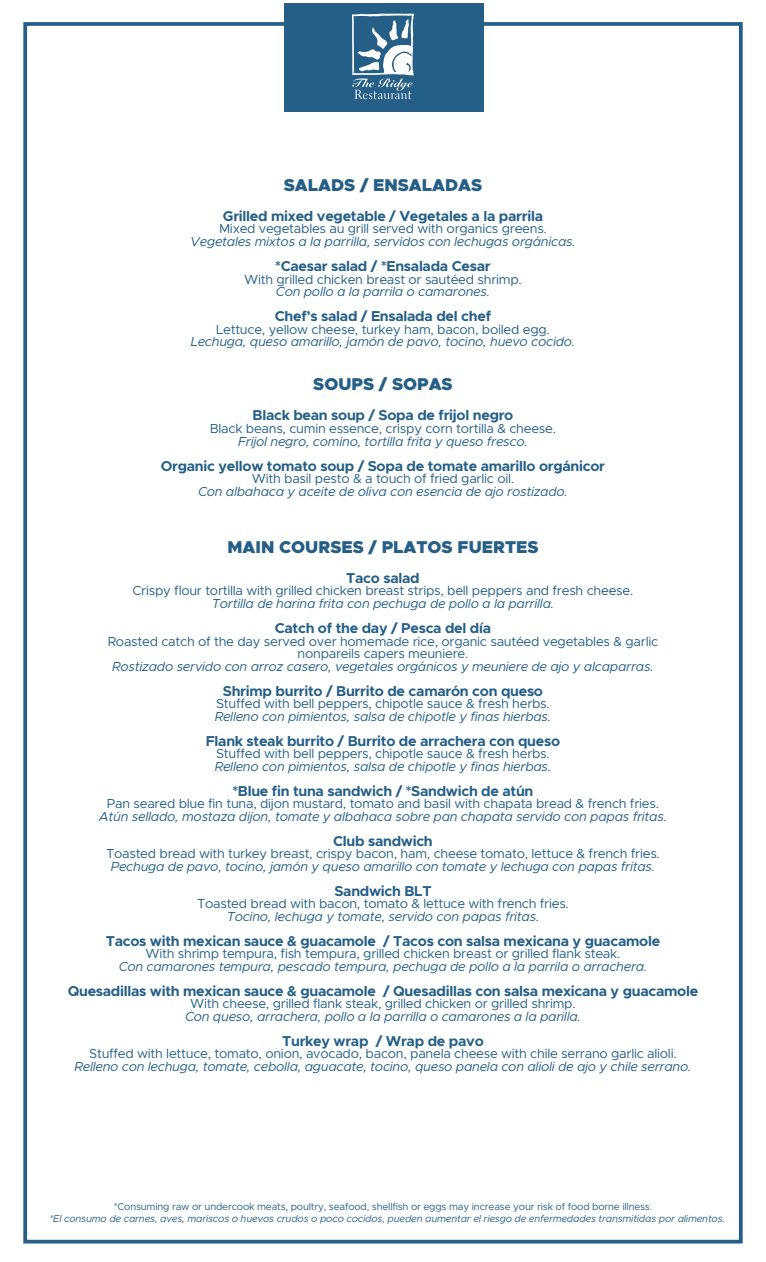
<style>
.page{position:relative;width:766px;height:1262px;background:#fff}
.page>*{position:absolute;margin:0;border:0;box-sizing:border-box;transform-origin:0 0}
.t1{font:900 17.25px "Metropolis";color:#255f88}
.t2{font:700 14.38px "Metropolis";letter-spacing:-.02em;color:#255f88}
.t3{font:13.12px/12.5px "Metropolis";letter-spacing:-.02em;color:#255f88;text-align:center}
.t4{font:italic 13.12px "Metropolis";letter-spacing:-.02em;color:#255f88}
.t5{font:italic 10px "Metropolis";letter-spacing:-.02em;color:#255f88}
.t6{font:10px "Metropolis";letter-spacing:-.02em;color:#255f88}
</style>
<div class="page">
<div style="left:23px;top:22px;width:719px;height:1221px;border:4px solid #255f88"></div>
<div style="left:284px;top:3px;width:199px;height:109px;background:#255f88"></div>
<svg style="left:352px;top:14px;width:62px;height:85px"></svg>
<h1 class="t1" style="left:284px;top:174px;width:200px">SALADS / ENSALADAS</h1>
<p class="t2" style="left:223px;top:207px;width:321px">Grilled mixed vegetable / Vegetales a la parrila</p>
<p class="t3" style="left:219px;top:223px;width:329px">Mixed vegetables au grill served with organics greens.</p>
<p class="t4" style="left:190px;top:233px;width:387px">Vegetales mixtos a la parrilla, servidos con lechugas orgánicas.</p>
<p class="t2" style="left:275px;top:257px;width:217px">*Caesar salad / *Ensalada Cesar</p>
<p class="t3" style="left:244px;top:273px;width:279px">With grilled chicken breast or sautéed shrimp.</p>
<p class="t4" style="left:276px;top:283px;width:215px">Con pollo a la parrila o camarones.</p>
<p class="t2" style="left:275px;top:307px;width:218px">Chef’s salad / Ensalada del chef</p>
<p class="t3" style="left:216px;top:323px;width:335px">Lettuce, yellow cheese, turkey ham, bacon, boiled egg.</p>
<p class="t4" style="left:191px;top:333px;width:386px">Lechuga, queso amarillo, jamón de pavo, tocino, huevo cocido.</p>
<h1 class="t1" style="left:313px;top:373px;width:141px">SOUPS / SOPAS</h1>
<p class="t2" style="left:252px;top:406px;width:262px">Black bean soup / Sopa de frijol negro</p>
<p class="t3" style="left:210px;top:422px;width:347px">Black beans, cumin essence, crispy corn tortilla &amp; cheese.</p>
<p class="t4" style="left:238px;top:433px;width:291px">Frijol negro, comino, tortilla frita y queso fresco.</p>
<p class="t2" style="left:161px;top:456px;width:445px">Organic yellow tomato soup / Sopa de tomate amarillo orgánicor</p>
<p class="t3" style="left:252px;top:472px;width:264px">With basil pesto &amp; a touch of fried garlic oil.</p>
<p class="t4" style="left:198px;top:483px;width:371px">Con albahaca y aceite de oliva con esencia de ajo rostizado.</p>
<h1 class="t1" style="left:227px;top:535px;width:312px">MAIN COURSES / PLATOS FUERTES</h1>
<p class="t2" style="left:346px;top:569px;width:75px">Taco salad</p>
<p class="t3" style="left:133px;top:584px;width:502px">Crispy flour tortilla with grilled chicken breast strips, bell peppers and fresh cheese.</p>
<p class="t4" style="left:212px;top:595px;width:343px">Tortilla de harina frita con pechuga de pollo a la parrilla.</p>
<p class="t2" style="left:275px;top:619px;width:218px">Catch of the day / Pesca del día</p>
<p class="t3" style="left:108px;top:634px;width:552px">Roasted catch of the day served over homemade rice, organic sautéed vegetables &amp; garlic nonpareils capers meuniere.</p>
<p class="t4" style="left:112px;top:658px;width:542px">Rostizado servido con arroz casero, vegetales orgánicos y meuniere de ajo y alcaparras.</p>
<p class="t2" style="left:223px;top:681px;width:321px">Shrimp burrito / Burrito de camarón con queso</p>
<p class="t3" style="left:216px;top:697px;width:335px">Stuffed with bell peppers, chipotle sauce &amp; fresh herbs.</p>
<p class="t4" style="left:215px;top:708px;width:338px">Relleno con pimientos, salsa de chipotle y finas hierbas.</p>
<p class="t2" style="left:206px;top:731px;width:356px">Flank steak burrito / Burrito de arrachera con queso</p>
<p class="t3" style="left:216px;top:747px;width:335px">Stuffed with bell peppers, chipotle sauce &amp; fresh herbs.</p>
<p class="t4" style="left:215px;top:758px;width:338px">Relleno con pimientos, salsa de chipotle y finas hierbas.</p>
<p class="t2" style="left:232px;top:781px;width:302px">*Blue fin tuna sandwich / *Sandwich de atún</p>
<p class="t3" style="left:107px;top:797px;width:553px">Pan seared blue fin tuna, dijon mustard, tomato and basil with chapata bread &amp; french fries.</p>
<p class="t4" style="left:99px;top:808px;width:569px">Atún sellado, mostaza dijon, tomate y albahaca sobre pan chapata servido con papas fritas.</p>
<p class="t2" style="left:333px;top:831px;width:101px">Club sandwich</p>
<p class="t3" style="left:106px;top:847px;width:555px">Toasted bread with turkey breast, crispy bacon, ham, cheese tomato, lettuce &amp; french fries.</p>
<p class="t4" style="left:111px;top:858px;width:545px">Pechuga de pavo, tocino, jamón y queso amarillo con tomate y lechuga con papas fritas.</p>
<p class="t2" style="left:334px;top:881px;width:99px">Sandwich BLT</p>
<p class="t3" style="left:197px;top:897px;width:373px">Toasted bread with bacon, tomato &amp; lettuce with french fries.</p>
<p class="t4" style="left:226px;top:908px;width:314px">Tocino, lechuga y tomate, servido con papas fritas.</p>
<p class="t2" style="left:106px;top:931px;width:555px">Tacos with mexican sauce &amp; guacamole / Tacos con salsa mexicana y guacamole</p>
<p class="t3" style="left:145px;top:947px;width:476px">With shrimp tempura, fish tempura, grilled chicken breast or grilled flank steak.</p>
<p class="t4" style="left:119px;top:958px;width:530px">Con camarones tempura, pescado tempura, pechuga de pollo a la parrila o arrachera.</p>
<p class="t2" style="left:68px;top:981px;width:632px">Quesadillas with mexican sauce &amp; guacamole / Quesadillas con salsa mexicana y guacamole</p>
<p class="t3" style="left:190px;top:997px;width:387px">With cheese, grilled flank steak, grilled chicken or grilled shrimp.</p>
<p class="t4" style="left:185px;top:1008px;width:397px">Con queso, arrachera, pollo a la parrilla o camarones a la parilla.</p>
<p class="t2" style="left:282px;top:1031px;width:203px">Turkey wrap / Wrap de pavo</p>
<p class="t3" style="left:89px;top:1047px;width:588px">Stuffed with lettuce, tomato, onion, avocado, bacon, panela cheese with chile serrano garlic alioli.</p>
<p class="t4" style="left:74px;top:1058px;width:618px">Relleno con lechuga, tomate, cebolla, aguacate, tocino, queso panela con alioli de ajo y chile serrano.</p>
<p class="t6" style="left:114px;top:1199px;width:540px">*Consuming raw or undercook meats, poultry, seafood, shellfish or eggs may increase your risk of food borne illness.</p>
<p class="t5" style="left:49px;top:1211px;width:677px">*El consumo de carnes, aves, mariscos o huevos crudos o poco cocidos, pueden aumentar el riesgo de enfermedades transmitidas por alimentos.</p>
</div>
